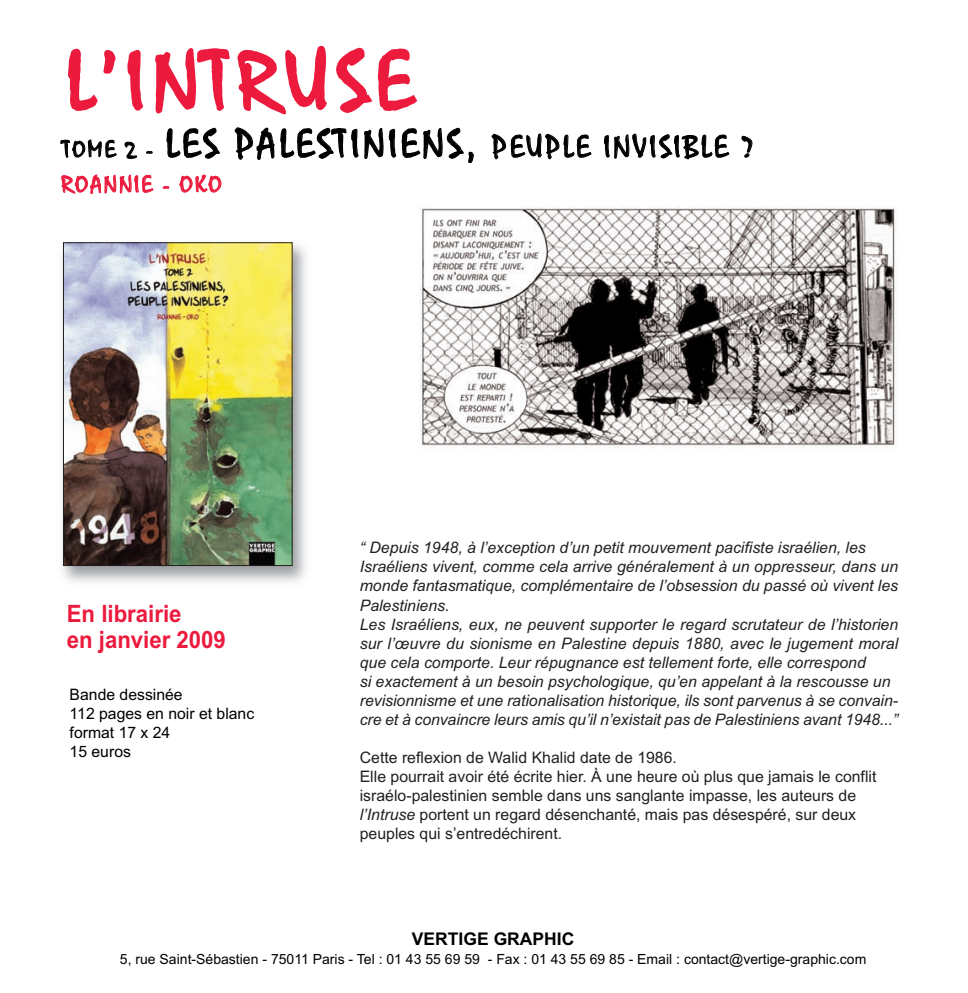
<style>
.page{position:relative;width:968px;height:993px;background:#fff}
.page>*{position:absolute;margin:0;border:0;box-sizing:border-box;transform-origin:0 0}
.t1{font:italic 84.52px "Mistral";color:#ec1b3e;scale:1.04 1}
.t2{font:italic 40.25px "Mistral";color:#000;scale:1.04 1}
.t3{font:italic 24.15px "Mistral";color:#ec1b3e;scale:1.04 1}
.t4{font:700 23.97px/26.2px "Arial Narrow";color:#ec1b3e;scale:1.13 1}
.t5{font:700 17.5px "Arial";color:#000}
.t6{font:italic 15.75px/19.1px "Arial";color:#231f20}
.t7{font:15.75px/19.1px "Arial";color:#231f20}
.t8{font:15.75px/18.9px "Arial";color:#000}
.t9{font:14px "Arial";color:#000}
.s1{font-size:24.15px}
.s2{font-size:31.5px}
.s3{font-style:italic}
</style>
<div class="page">
<img style="left:62px;top:242px;width:244px;height:340px">
<img style="left:65px;top:244px;width:225px;height:320px">
<div style="left:63px;top:242px;width:229px;height:324px;border:1px solid #231f20"></div>
<img style="left:419px;top:207px;width:478px;height:241px">
<h1 class="t1" style="left:70px;top:30px;width:351px">L’INTRUSE</h1>
<h2 class="t2" style="left:64px;top:119px;width:672px"><span class="s1">TOME 2 -</span> LES PA LESTINIENS, <span class="s2">PEUPLE INVISIBLE ?</span></h2>
<h3 class="t3" style="left:62px;top:170px;width:160px">ROANNIE - OKO</h3>
<h3 class="t4" style="left:67px;top:600px;width:142px">En librairie<br>en janvier 2009</h3>
<p class="t8" style="left:70px;top:685px;width:186px">Bande dessinée<br>112 pages en noir et blanc format 17 x 24<br>15 euros</p>
<p class="t6" style="left:360px;top:538px;width:540px">“ Depuis 1948, à l’exception d’un petit mouvement pacifiste israélien, les Israéliens vivent, comme cela arrive généralement à un oppresseur, dans un monde fantasmatique, complémentaire de l’obsession du passé où vivent les Palestiniens.<br>Les Israéliens, eux, ne peuvent supporter le regard scrutateur de l’historien sur l’œuvre du sionisme en Palestine depuis 1880, avec le jugement moral que cela comporte. Leur répugnance est tellement forte, elle correspond<br>si exactement à un besoin psychologique, qu’en appelant à la rescousse un revisionnisme et une rationalisation historique, ils sont parvenus à se convain&shy;cre et à convaincre leurs amis qu’il n’existait pas de Palestiniens avant 1948...”</p>
<p class="t7" style="left:360px;top:747px;width:518px">Cette reflexion de Walid Khalid date de 1986.<br>Elle pourrait avoir été écrite hier. À une heure où plus que jamais le conflit israélo-palestinien semble dans uns sanglante impasse, les auteurs de <span class="s3">l’Intruse</span> portent un regard désenchanté, mais pas désespéré, sur deux peuples qui s’entredéchirent.</p>
<p class="t5" style="left:412px;top:928px;width:164px">VERTIGE GRAPHIC</p>
<p class="t9" style="left:120px;top:950px;width:747px">5, rue Saint-Sébastien - 75011 Paris - Tel : 01 43 55 69 59 - Fax : 01 43 55 69 85 - Email : contact@vertige-graphic.com</p>
</div>
